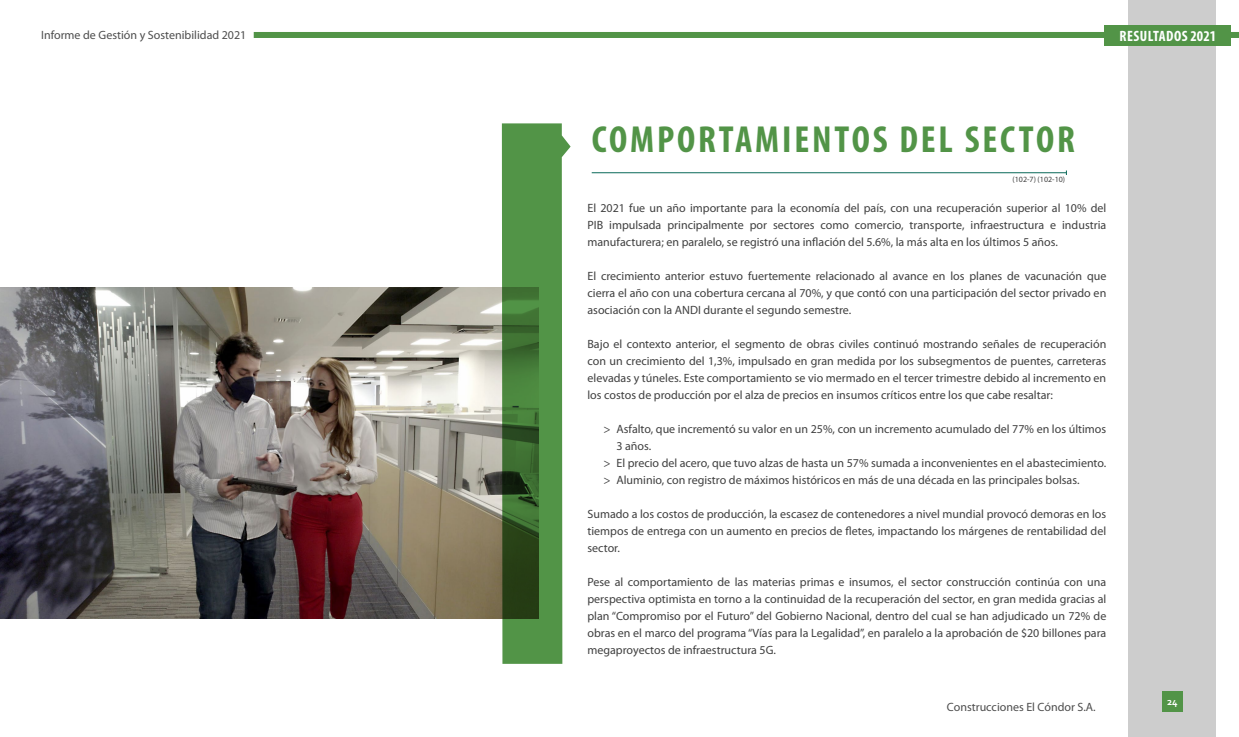
<style>
.page{position:relative;width:1239px;height:737px;background:#fff}
.page>*{position:absolute;margin:0;border:0;box-sizing:border-box;transform-origin:0 0}
.t1{font:700 condensed 37.8px "Myriad Pro";letter-spacing:.075em;color:#529447}
.t2{font:700 condensed 15px "Myriad Pro";letter-spacing:.03em;color:#fff}
.t3{font:12px/17px "Myriad Pro";color:#404040;text-align:justify}
.t4{font:12px "Myriad Pro";color:#4d4d4d}
.t5{font:700 10.5px "Corbel";color:#fff}
.t6{font:8px "Myriad Pro";color:#404040}
</style>
<div class="page">
<div style="left:1128px;top:0;width:88px;height:737px;background:#cdcdcd"></div>
<div style="left:254px;top:32px;width:985px;height:6px;background:#529447"></div>
<div style="left:1162px;top:691px;width:21px;height:21px;background:#529447"></div>
<div style="left:1104px;top:25px;width:126px;height:21px;background:#529447"></div>
<hr style="left:592px;top:172px;width:474px;height:1px;background:#0a6959">
<img style="left:0;top:288px;width:502px;height:330px">
<svg style="left:502px;top:123px;width:68px;height:541px;background:#5d8f52"></svg>
<p class="t4" style="left:41px;top:28px;width:207px">Informe de Gestión y Sostenibilidad 2021</p>
<p class="t2" style="left:1119px;top:26px;width:98px">RESULTADOS 2021</p>
<h1 class="t1" style="left:592px;top:116px;width:485px">COMPORTAMIENTOS DEL SECTOR</h1>
<p class="t6" style="left:1012px;top:175px;width:54px">(102-7) (102-10)</p>
<p class="t3" style="left:587px;top:199px;width:520px">El 2021 fue un año importante para la economía del país, con una recuperación superior al 10% del PIB impulsada principalmente por sectores como comercio, transporte, infraestructura e industria manufacturera; en paralelo, se registró una inflación del 5.6%, la más alta en los últimos 5 años.</p>
<p class="t3" style="left:587px;top:267px;width:520px">El crecimiento anterior estuvo fuertemente relacionado al avance en los planes de vacunación que cierra el año con una cobertura cercana al 70%, y que contó con una participación del sector privado en asociación con la ANDI durante el segundo semestre.</p>
<p class="t3" style="left:587px;top:335px;width:520px">Bajo el contexto anterior, el segmento de obras civiles continuó mostrando señales de recuperación con un crecimiento del 1,3%, impulsado en gran medida por los subsegmentos de puentes, carreteras elevadas y túneles. Este comportamiento se vio mermado en el tercer trimestre debido al incremento en los costos de producción por el alza de precios en insumos críticos entre los que cabe resaltar:</p>
<p class="t3" style="left:603px;top:420px;width:504px">&gt; Asfalto, que incrementó su valor en un 25%, con un incremento acumulado del 77% en los últimos</p>
<p class="t3" style="left:616px;top:437px;width:36px">3 años.</p>
<p class="t3" style="left:603px;top:454px;width:504px">&gt; El precio del acero, que tuvo alzas de hasta un 57% sumada a inconvenientes en el abastecimiento.</p>
<p class="t3" style="left:603px;top:471px;width:477px">&gt; Aluminio, con registro de máximos históricos en más de una década en las principales bolsas.</p>
<p class="t3" style="left:587px;top:505px;width:520px">Sumado a los costos de producción, la escasez de contenedores a nivel mundial provocó demoras en los tiempos de entrega con un aumento en precios de fletes, impactando los márgenes de rentabilidad del sector.</p>
<p class="t3" style="left:587px;top:573px;width:520px">Pese al comportamiento de las materias primas e insumos, el sector construcción continúa con una perspectiva optimista en torno a la continuidad de la recuperación del sector, en gran medida gracias al plan “Compromiso por el Futuro” del Gobierno Nacional, dentro del cual se han adjudicado un 72% de obras en el marco del programa “Vías para la Legalidad”, en paralelo a la aprobación de $20 billones para megaproyectos de infraestructura 5G.</p>
<p class="t4" style="left:947px;top:699px;width:150px">Construcciones El Cóndor S.A.</p>
<p class="t5" style="left:1167px;top:695px;width:12px">24</p>
</div>
